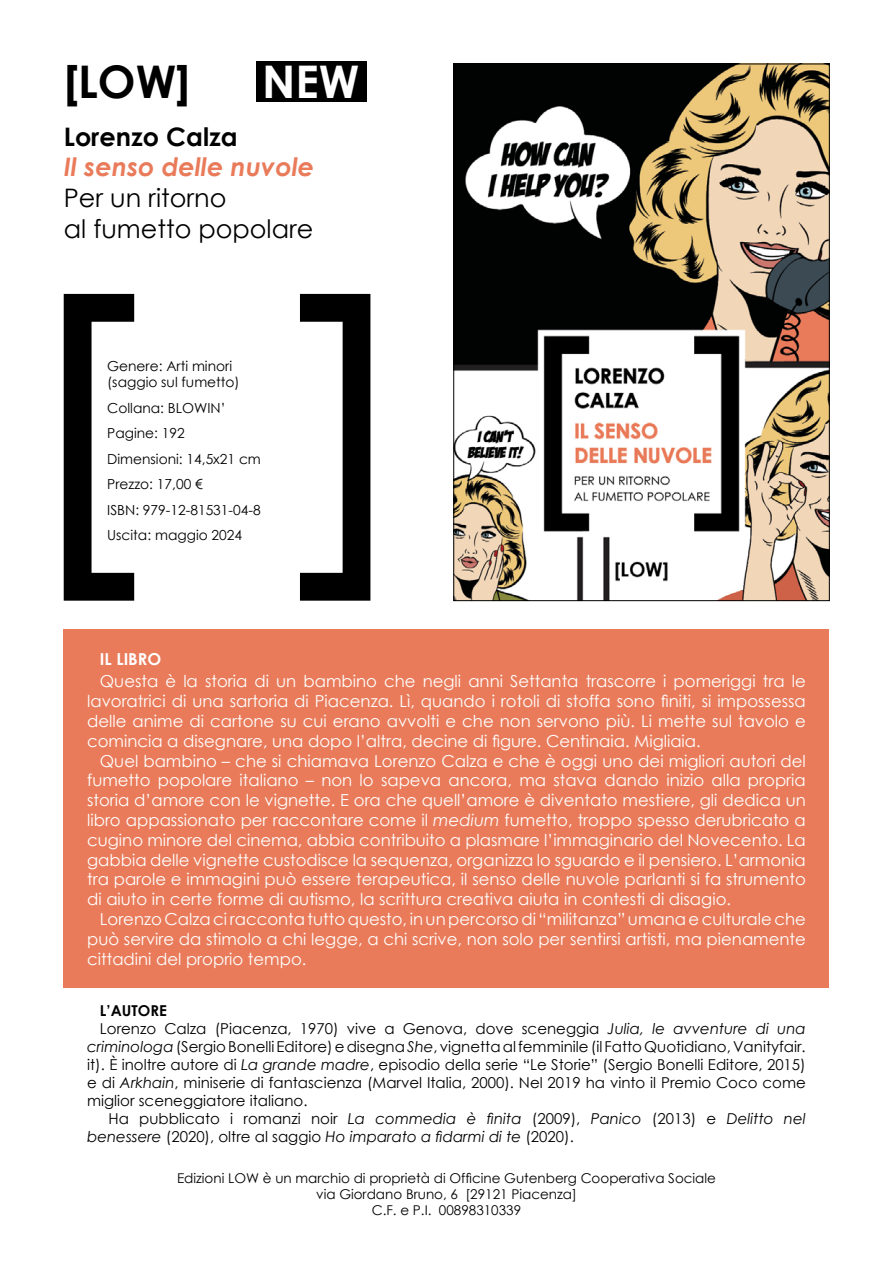
<style>
.page{position:relative;width:893px;height:1263px;background:#fff}
.page>*{position:absolute;margin:0;border:0;box-sizing:border-box;transform-origin:0 0}
.t1{font:700 45px "Century Gothic";color:#000}
.t2{font:700 45px "Century Gothic";color:#fff}
.t3{font:25.5px/30.6px "Century Gothic";color:#000}
.t4{font:italic 700 25.5px "Century Gothic";color:#e97b5a}
.t5{font:700 25.5px "Century Gothic";color:#000}
.t6{font:16.5px/19.8px "Century Gothic";color:#fff;text-align:justify}
.t7{font:700 16.5px "Century Gothic";color:#fff}
.t8{font:15px "Century Gothic";color:#000}
.t9{font:italic 15px "Century Gothic";color:#000}
.t10{font:700 15px "Century Gothic";color:#000}
.t11{font:13.8px/25.5px "Century Gothic";color:#000}
.t12{font:13.5px/16.2px "Century Gothic";color:#000;text-align:center}
.s1{font-style:italic}
.s2{font-style:normal}
</style>
<div class="page">
<div style="left:256px;top:61px;width:111px;height:41px;background:#000"></div>
<div style="left:64px;top:629px;width:765px;height:358px;background:#e97b5a"></div>
<img style="left:456px;top:66px;width:371px;height:533px">
<svg style="left:64px;top:294px;width:70px;height:307px"></svg>
<svg style="left:300px;top:294px;width:70px;height:307px"></svg>
<h1 class="t1" style="left:64px;top:47px;width:128px">[LOW]</h1>
<h1 class="t2" style="left:262px;top:47px;width:99px">NEW</h1>
<h2 class="t5" style="left:64px;top:117px;width:175px">Lorenzo Calza</h2>
<h2 class="t4" style="left:64px;top:148px;width:252px">Il senso delle nuvole</h2>
<h2 class="t3" style="left:64px;top:182px;width:251px">Per un ritorno<br>al fumetto popolare</h2>
<p class="t11" style="left:107px;top:357px;width:134px;line-height:16.5px">Genere: Arti minori (saggio sul fumetto)</p>
<p class="t11" style="left:107px;top:395px;width:155px">Collana: BLOWIN’<br>Pagine: 192<br>Dimensioni: 14,5x21 cm<br>Prezzo: 17,00 €<br>ISBN: 979-12-81531-04-8<br>Uscita: maggio 2024</p>
<p class="t7" style="left:100px;top:646px;width:63px">IL LIBRO</p>
<p class="t6" style="left:87px;top:671px;width:720px;text-indent:13px">Questa è la storia di un bambino che negli anni Settanta trascorre i pomeriggi tra le lavoratrici di una sartoria di Piacenza. Lì, quando i rotoli di stoffa sono finiti, si impossessa delle anime di cartone su cui erano avvolti e che non servono più. Li mette sul tavolo e comincia a disegnare, una dopo l’altra, decine di figure. Centinaia. Migliaia.</p>
<p class="t6" style="left:87px;top:750px;width:720px;text-indent:13px">Quel bambino – che si chiamava Lorenzo Calza e che è oggi uno dei migliori autori del fumetto popolare italiano – non lo sapeva ancora, ma stava dando inizio alla propria storia d’amore con le vignette. E ora che quell’amore è diventato mestiere, gli dedica un libro appassionato per raccontare come il <span class="s1">medium</span> fumetto, troppo spesso derubricato a cugino minore del cinema, abbia contribuito a plasmare l’immaginario del Novecento. La gabbia delle vignette custodisce la sequenza, organizza lo sguardo e il pensiero. L’armonia tra parole e immagini può essere terapeutica, il senso delle nuvole parlanti si fa strumento di aiuto in certe forme di autismo, la scrittura creativa aiuta in contesti di disagio.</p>
<p class="t6" style="left:87px;top:909px;width:720px;text-indent:13px">Lorenzo Calza ci racconta tutto questo, in un percorso di “militanza” umana e culturale che può servire da stimolo a chi legge, a chi scrive, non solo per sentirsi artisti, ma pienamente cittadini del proprio tempo.</p>
<p class="t10" style="left:100px;top:999px;width:68px">L’AUTORE</p>
<p class="t8" style="left:100px;top:1018px;width:707px">Lorenzo Calza (Piacenza, 1970) vive a Genova, dove sceneggia <span class="s1">Julia, le avventure di una</span></p>
<p class="t8" style="left:87px;top:1036px;width:720px"><span class="s1">criminologa</span> (Sergio Bonelli Editore) e disegna <span class="s1">She</span>, vignetta al femminile (il Fatto Quotidiano, Vanityfair.</p>
<p class="t8" style="left:87px;top:1054px;width:720px">it). È inoltre autore di <span class="s1">La grande madre</span>, episodio della serie “Le Storie” (Sergio Bonelli Editore, 2015)</p>
<p class="t8" style="left:87px;top:1072px;width:720px">e di <span class="s1">Arkhain</span>, miniserie di fantascienza (Marvel Italia, 2000). Nel 2019 ha vinto il Premio Coco come</p>
<p class="t8" style="left:87px;top:1090px;width:222px">miglior sceneggiatore italiano.</p>
<p class="t8" style="left:108px;top:1108px;width:699px">Ha pubblicato i romanzi noir <span class="s1">La commedia è finita</span> (2009), <span class="s1">Panico</span> (2013) e <span class="s1">Delitto nel</span></p>
<p class="t9" style="left:87px;top:1126px;width:488px">benessere <span class="s2">(2020), oltre al saggio</span> Ho imparato a fidarmi di te <span class="s2">(2020).</span></p>
<p class="t12" style="left:177px;top:1169px;width:540px">Edizioni LOW è un marchio di proprietà di Officine Gutenberg Cooperativa Sociale via Giordano Bruno, 6 [29121 Piacenza]<br>C.F. e P.I. 00898310339</p>
</div>
